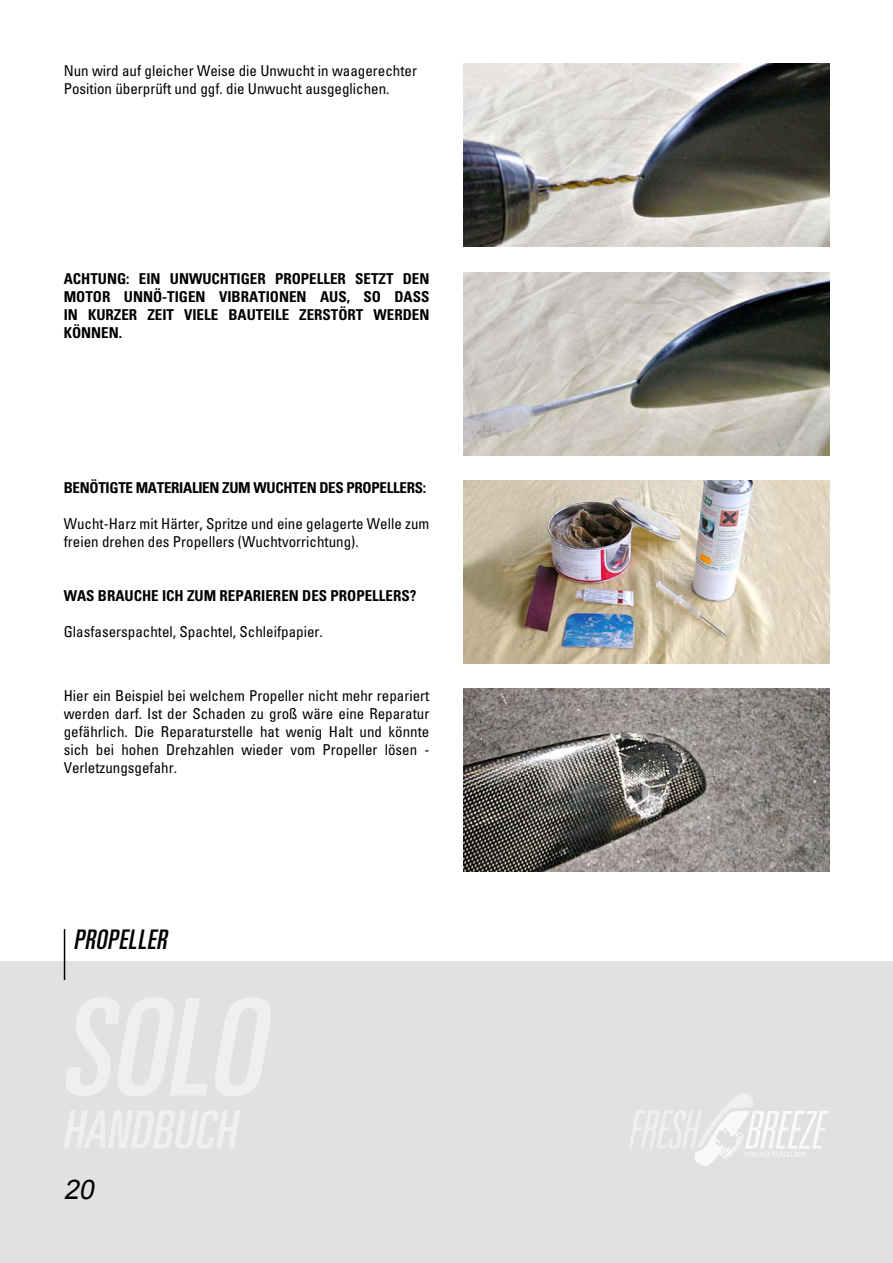
<style>
.page{position:relative;width:893px;height:1263px;background:#fff}
.page>*{position:absolute;margin:0;border:0;box-sizing:border-box;transform-origin:0 0}
.t1{font:italic ultra-condensed 27px "Univers";color:#000}
.t2{font:italic 27px "Arial";color:#000}
.t3{font:condensed 15px/18px "Univers";color:#000}
.t4{font:700 condensed 15px/18px "Univers";color:#000;text-align:justify}
.t5{font:700 condensed 15px "Univers";letter-spacing:-.02em;color:#000}
</style>
<div class="page">
<div style="left:0;top:961px;width:893px;height:302px;background:#e1e1e2"></div>
<hr style="left:64px;top:929px;width:1px;height:51px;background:#000">
<svg style="left:629px;top:1093px;width:200px;height:73px"></svg>
<img style="left:463px;top:64px;width:366px;height:183px">
<img style="left:463px;top:272px;width:366px;height:183px">
<img style="left:463px;top:480px;width:366px;height:183px">
<img style="left:463px;top:689px;width:366px;height:183px">
<p class="t3" style="left:64px;top:61px;width:355px">Nun wird auf gleicher Weise die Unwucht in waagerechter<br>Position überprüft und ggf. die Unwucht ausgeglichen.</p>
<p class="t4" style="left:64px;top:270px;width:367px">ACHTUNG: EIN UNWUCHTIGER PROPELLER SETZT DEN MOTOR UNNÖ-TIGEN VIBRATIONEN AUS, SO DASS IN KURZER ZEIT VIELE BAUTEILE ZERSTÖRT WERDEN KÖNNEN.</p>
<p class="t5" style="left:64px;top:478px;width:364px">BENÖTIGTE MATERIALIEN ZUM WUCHTEN DES PROPELLERS:</p>
<p class="t3" style="left:64px;top:514px;width:367px">Wucht-Harz mit Härter, Spritze und eine gelagerte Welle zum freien drehen des Propellers (Wuchtvorrichtung).</p>
<p class="t4" style="left:64px;top:586px;width:354px">WAS BRAUCHE ICH ZUM REPARIEREN DES PROPELLERS?</p>
<p class="t3" style="left:64px;top:622px;width:261px">Glasfaserspachtel, Spachtel, Schleifpapier.</p>
<p class="t3" style="left:64px;top:686px;width:367px;text-align:justify">Hier ein Beispiel bei welchem Propeller nicht mehr repariert werden darf. Ist der Schaden zu groß wäre eine Reparatur gefährlich. Die Reparaturstelle hat wenig Halt und könnte sich bei hohen Drehzahlen wieder vom Propeller lösen - Verletzungsgefahr.</p>
<h1 class="t1" style="left:73px;top:923px;width:100px">PROPELLER</h1>
<h1 class="t2" style="left:64px;top:1175px;width:37px">20</h1>
</div>
